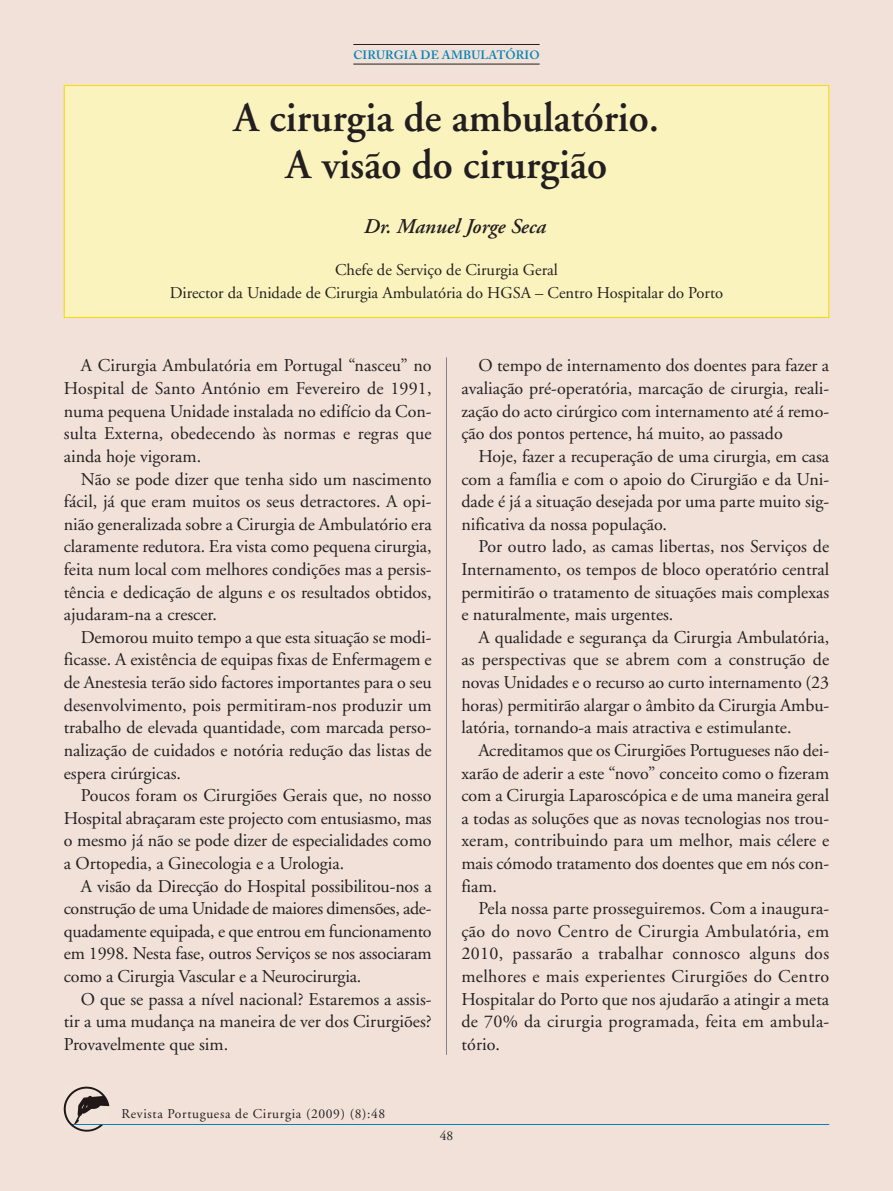
<style>
.page{position:relative;width:893px;height:1191px;background:#f1e1d9}
.page>*{position:absolute;margin:0;border:0;box-sizing:border-box;transform-origin:0 0}
.t1{font:600 42px/46.5px "Adobe Garamond";color:#231f20;text-align:center}
.t2{font:italic 600 21px "Adobe Garamond";color:#231f20}
.t3{font:18px "Adobe Garamond";color:#231f20}
.t4{font:18px "Adobe Garamond";letter-spacing:.02em;color:#231f20}
.t5{font:18px "Adobe Garamond";letter-spacing:-.02em;color:#231f20}
.t6{font:16.5px/22.6px "Adobe Garamond";color:#231f20;text-align:center}
.t7{font:13.5px "Adobe Garamond";letter-spacing:.05em;color:#231f20}
.t8{font:600 12px "Adobe Caslon";letter-spacing:.015em;color:#0083b6}
</style>
<div class="page">
<hr style="left:446px;top:357px;width:1px;height:697px;background:#808285">
<hr style="left:353px;top:44px;width:187px;height:1px;background:#231f20">
<hr style="left:353px;top:64px;width:187px;height:1px;background:#231f20">
<div style="left:65px;top:86px;width:763px;height:231px;background:#fbf3bd"></div>
<div style="left:64px;top:85px;width:765px;height:233px;border:1px solid #f5dc01"></div>
<img style="left:64px;top:1086px;width:45px;height:45px">
<hr style="left:72px;top:1124px;width:757px;height:1px;background:#0083b6">
<p class="t8" style="left:353px;top:50px;width:188px">CIRURGIA DE AMBULATÓRIO</p>
<p class="t1" style="left:234px;top:98px;width:427px">A cirurgia de ambulatório.<br>A visão do cirurgião</p>
<p class="t2" style="left:364px;top:218px;width:184px">Dr. Manuel Jorge Seca</p>
<p class="t6" style="left:170px;top:260px;width:555px">Chefe de Serviço de Cirurgia Geral<br>Director da Unidade de Cirurgia Ambulatória do HGSA – Centro Hospitalar do Porto</p>
<p class="t3" style="left:81px;top:358px;width:352px">A Cirurgia Ambulatória em Portugal “nasceu” no</p>
<p class="t3" style="left:64px;top:381px;width:369px">Hospital de Santo António em Fevereiro de 1991,</p>
<p class="t3" style="left:64px;top:404px;width:369px">numa pequena Unidade instalada no edifício da Con-</p>
<p class="t3" style="left:64px;top:426px;width:369px">sulta Externa, obedecendo às normas e regras que</p>
<p class="t3" style="left:64px;top:449px;width:139px">ainda hoje vigoram.</p>
<p class="t3" style="left:81px;top:471px;width:352px">Não se pode dizer que tenha sido um nascimento</p>
<p class="t3" style="left:64px;top:494px;width:369px">fácil, já que eram muitos os seus detractores. A opi-</p>
<p class="t3" style="left:64px;top:517px;width:369px">nião generalizada sobre a Cirurgia de Ambulatório era</p>
<p class="t3" style="left:64px;top:539px;width:369px">claramente redutora. Era vista como pequena cirurgia,</p>
<p class="t3" style="left:64px;top:562px;width:369px">feita num local com melhores condições mas a persis-</p>
<p class="t3" style="left:64px;top:585px;width:369px">tência e dedicação de alguns e os resultados obtidos,</p>
<p class="t3" style="left:64px;top:607px;width:155px">ajudaram-na a crescer.</p>
<p class="t3" style="left:81px;top:630px;width:352px">Demorou muito tempo a que esta situação se modi-</p>
<p class="t3" style="left:64px;top:652px;width:369px">ficasse. A existência de equipas fixas de Enfermagem e</p>
<p class="t3" style="left:64px;top:675px;width:369px">de Anestesia terão sido factores importantes para o seu</p>
<p class="t3" style="left:64px;top:698px;width:369px">desenvolvimento, pois permitiram-nos produzir um</p>
<p class="t3" style="left:64px;top:720px;width:369px">trabalho de elevada quantidade, com marcada perso-</p>
<p class="t3" style="left:64px;top:743px;width:369px">nalização de cuidados e notória redução das listas de</p>
<p class="t3" style="left:64px;top:765px;width:119px">espera cirúrgicas.</p>
<p class="t3" style="left:81px;top:788px;width:352px">Poucos foram os Cirurgiões Gerais que, no nosso</p>
<p class="t3" style="left:64px;top:811px;width:369px">Hospital abraçaram este projecto com entusiasmo, mas</p>
<p class="t3" style="left:64px;top:833px;width:369px">o mesmo já não se pode dizer de especialidades como</p>
<p class="t3" style="left:64px;top:856px;width:282px">a Ortopedia, a Ginecologia e a Urologia.</p>
<p class="t3" style="left:81px;top:878px;width:352px">A visão da Direcção do Hospital possibilitou-nos a</p>
<p class="t5" style="left:64px;top:901px;width:369px">construção de uma Unidade de maiores dimensões, ade-</p>
<p class="t3" style="left:64px;top:924px;width:369px">quadamente equipada, e que entrou em funcionamento</p>
<p class="t3" style="left:64px;top:946px;width:369px">em 1998. Nesta fase, outros Serviços se nos associaram</p>
<p class="t3" style="left:64px;top:969px;width:299px">como a Cirurgia Vascular e a Neurocirurgia.</p>
<p class="t3" style="left:81px;top:991px;width:352px">O que se passa a nível nacional? Estaremos a assis-</p>
<p class="t3" style="left:64px;top:1014px;width:369px">tir a uma mudança na maneira de ver dos Cirurgiões?</p>
<p class="t3" style="left:64px;top:1037px;width:166px">Provavelmente que sim.</p>
<p class="t3" style="left:478px;top:358px;width:352px">O tempo de internamento dos doentes para fazer a</p>
<p class="t3" style="left:461px;top:381px;width:369px">avaliação pré-operatória, marcação de cirurgia, reali-</p>
<p class="t3" style="left:461px;top:404px;width:369px">zação do acto cirúrgico com internamento até á remo-</p>
<p class="t3" style="left:461px;top:426px;width:323px">ção dos pontos pertence, há muito, ao passado</p>
<p class="t3" style="left:478px;top:449px;width:352px">Hoje, fazer a recuperação de uma cirurgia, em casa</p>
<p class="t3" style="left:461px;top:471px;width:369px">com a família e com o apoio do Cirurgião e da Uni-</p>
<p class="t3" style="left:461px;top:494px;width:369px">dade é já a situação desejada por uma parte muito sig-</p>
<p class="t3" style="left:461px;top:517px;width:207px">nificativa da nossa população.</p>
<p class="t3" style="left:478px;top:539px;width:352px">Por outro lado, as camas libertas, nos Serviços de</p>
<p class="t3" style="left:461px;top:562px;width:369px">Internamento, os tempos de bloco operatório central</p>
<p class="t3" style="left:461px;top:585px;width:369px">permitirão o tratamento de situações mais complexas</p>
<p class="t3" style="left:461px;top:607px;width:214px">e naturalmente, mais urgentes.</p>
<p class="t3" style="left:478px;top:630px;width:352px">A qualidade e segurança da Cirurgia Ambulatória,</p>
<p class="t3" style="left:461px;top:652px;width:369px">as perspectivas que se abrem com a construção de</p>
<p class="t3" style="left:461px;top:675px;width:369px">novas Unidades e o recurso ao curto internamento (23</p>
<p class="t3" style="left:461px;top:698px;width:369px">horas) permitirão alargar o âmbito da Cirurgia Ambu-</p>
<p class="t3" style="left:461px;top:720px;width:332px">latória, tornando-a mais atractiva e estimulante.</p>
<p class="t3" style="left:478px;top:743px;width:352px">Acreditamos que os Cirurgiões Portugueses não dei-</p>
<p class="t3" style="left:461px;top:765px;width:369px">xarão de aderir a este “novo” conceito como o fizeram</p>
<p class="t3" style="left:461px;top:788px;width:369px">com a Cirurgia Laparoscópica e de uma maneira geral</p>
<p class="t3" style="left:461px;top:811px;width:369px">a todas as soluções que as novas tecnologias nos trou-</p>
<p class="t3" style="left:461px;top:833px;width:369px">xeram, contribuindo para um melhor, mais célere e</p>
<p class="t3" style="left:461px;top:856px;width:369px">mais cómodo tratamento dos doentes que em nós con-</p>
<p class="t3" style="left:461px;top:878px;width:37px">fiam.</p>
<p class="t3" style="left:478px;top:901px;width:352px">Pela nossa parte prosseguiremos. Com a inaugura-</p>
<p class="t4" style="left:461px;top:924px;width:369px">ção do novo Centro de Cirurgia Ambulatória, em</p>
<p class="t4" style="left:461px;top:946px;width:369px">2010, passarão a trabalhar connosco alguns dos</p>
<p class="t4" style="left:461px;top:969px;width:369px">melhores e mais experientes Cirurgiões do Centro</p>
<p class="t3" style="left:461px;top:991px;width:369px">Hospitalar do Porto que nos ajudarão a atingir a meta</p>
<p class="t4" style="left:461px;top:1014px;width:369px">de 70% da cirurgia programada, feita em ambula-</p>
<p class="t3" style="left:461px;top:1037px;width:40px">tório.</p>
<p class="t7" style="left:122px;top:1107px;width:265px">Revista Portuguesa de Cirurgia (2009) (8):48</p>
<p class="t7" style="left:440px;top:1130px;width:15px">48</p>
</div>
